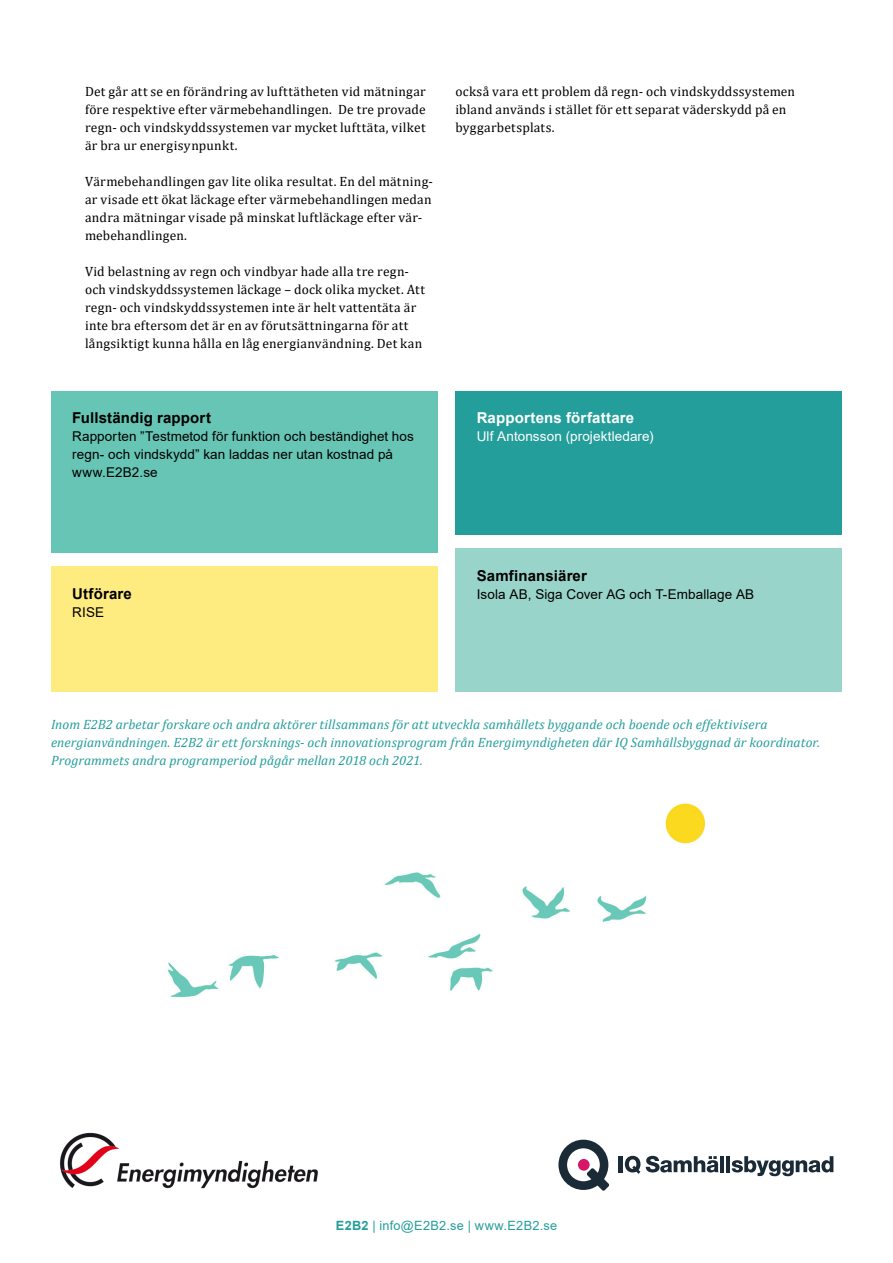
<style>
.page{position:relative;width:893px;height:1263px;background:#fff}
.page>*{position:absolute;margin:0;border:0;box-sizing:border-box;transform-origin:0 0}
._05_Copy_box{font:700 15px "Arial";letter-spacing:.01em;color:#000}
._05_Copy_box-2{font:700 15px "Arial";letter-spacing:.01em;color:#fff}
._03_Copy{font:13.5px/18px "Cambria";letter-spacing:.02em;color:#000001}
._05_Bullet_list_box{font:italic 13.5px/18px "Cambria";letter-spacing:.005em;color:#249e9b}
._05_Copy_box-3{font:13.5px/18px "Arial";letter-spacing:.01em;color:#000}
._05_Copy_box-4{font:13.5px "Arial";letter-spacing:.01em;color:#fff}
.t1{font:12.75px "Arial";letter-spacing:.02em;color:#249e9b}
.s1{font-weight:700}
</style>
<div class="page">
<img style="left:59px;top:1132px;width:259px;height:57px">
<svg style="left:558px;top:1140px;width:51px;height:51px"></svg>
<div style="left:578px;top:1159px;width:12px;height:12px;background:#d71667;border-radius:50%"></div>
<hr style="left:619px;top:1156px;width:4px;height:16px;background:#1a2a36">
<svg style="left:625px;top:1156px;width:15px;height:18px"></svg>
<svg style="left:646px;top:1156px;width:72px;height:16px"></svg>
<hr style="left:720px;top:1156px;width:4px;height:16px;background:#1a2a36">
<hr style="left:726px;top:1156px;width:4px;height:16px;background:#1a2a36">
<svg style="left:732px;top:1156px;width:101px;height:20px"></svg>
<div style="left:51px;top:391px;width:387px;height:162px;background:#66c5b4"></div>
<div style="left:51px;top:567px;width:387px;height:125px;background:#ffec81"></div>
<div style="left:455px;top:391px;width:387px;height:144px;background:#249e9b"></div>
<div style="left:455px;top:548px;width:387px;height:144px;background:#98d4c9"></div>
<img style="left:665px;top:803px;width:40px;height:41px">
<img style="left:168px;top:872px;width:479px;height:126px">
<p class="_03_Copy" style="left:85px;top:82px;width:342px;text-align:justify">Det går att se en förändring av lufttätheten vid mätningar före respektive efter värmebehandlingen. De tre provade regn- och vindskyddssystemen var mycket lufttäta, vilket är bra ur energisynpunkt.</p>
<p class="_03_Copy" style="left:85px;top:172px;width:349px">Värmebehandlingen gav lite olika resultat. En del mätning&shy;ar visade ett ökat läckage efter värmebehandlingen medan andra mätningar visade på minskat luftläckage efter vär&shy;mebehandlingen.</p>
<p class="_03_Copy" style="left:85px;top:262px;width:342px">Vid belastning av regn och vindbyar hade alla tre regn&shy;och vindskyddssystemen läckage – dock olika mycket. Att regn- och vindskyddssystemen inte är helt vattentäta är inte bra eftersom det är en av förutsättningarna för att långsiktigt kunna hålla en låg energianvändning. Det kan</p>
<p class="_03_Copy" style="left:455px;top:82px;width:341px">också vara ett problem då regn- och vindskyddssystemen ibland används i stället för ett separat väderskydd på en byggarbetsplats.</p>
<p class="_05_Copy_box" style="left:72px;top:408px;width:140px">Fullständig rapport</p>
<p class="_05_Copy_box-3" style="left:72px;top:428px;width:343px">Rapporten ”Testmetod för funktion och beständighet hos regn- och vindskydd” kan laddas ner utan kostnad på www.E2B2.se</p>
<p class="_05_Copy_box-2" style="left:477px;top:408px;width:159px">Rapportens författare</p>
<p class="_05_Copy_box-4" style="left:477px;top:427px;width:178px">Ulf Antonsson (projektledare)</p>
<p class="_05_Copy_box" style="left:72px;top:583px;width:61px">Utförare</p>
<p class="_05_Copy_box-3" style="left:72px;top:603px;width:33px">RISE</p>
<p class="_05_Copy_box" style="left:477px;top:565px;width:112px">Samfinansiärer</p>
<p class="_05_Copy_box-3" style="left:477px;top:585px;width:279px">Isola AB, Siga Cover AG och T-Emballage AB</p>
<p class="_05_Bullet_list_box" style="left:51px;top:715px;width:771px">Inom E2B2 arbetar forskare och andra aktörer tillsammans för att utveckla samhällets byggande och boende och effektivisera energianvändningen. E2B2 är ett forsknings- och innovationsprogram från Energimyndigheten där IQ Samhällsbyggnad är koordinator.<br>Programmets andra programperiod pågår mellan 2018 och 2021.</p>
<p class="t1" style="left:336px;top:1217px;width:223px"><span class="s1">E2B2</span> | info@E2B2.se | www.E2B2.se</p>
</div>
